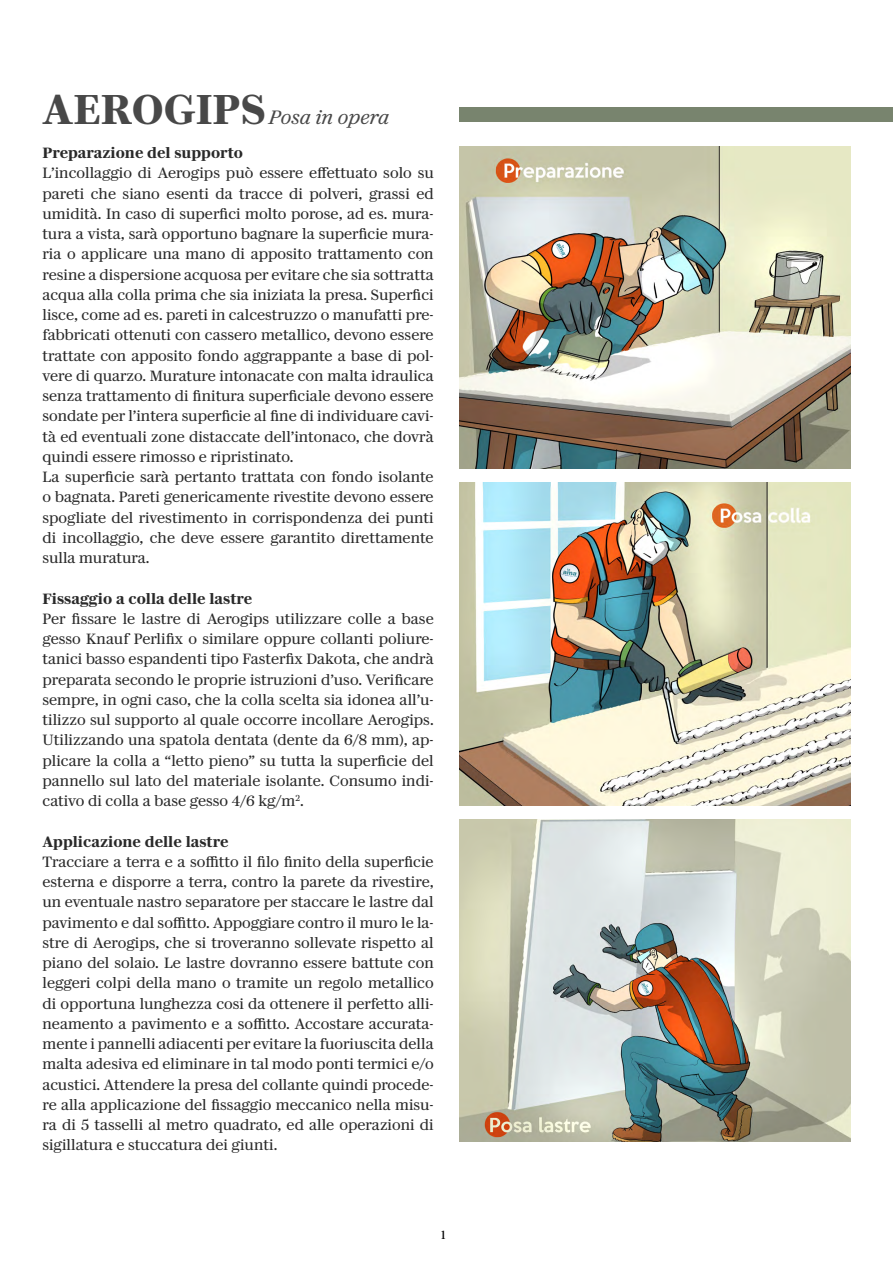
<style>
.page{position:relative;width:893px;height:1263px;background:#fff}
.page>*{position:absolute;margin:0;border:0;box-sizing:border-box;transform-origin:0 0}
.t1{font:italic 19.5px "Eugenio Text";color:#484848}
.t2{font:15px/20.2px "Eugenio Text";color:#292929;text-align:justify}
.t3{font:600 15px "Eugenio Text";color:#292929}
.t4{font:12px "Eugenio Text";color:#000}
.s1{font-weight:600;font-style:normal;font-size:42px}
</style>
<div class="page">
<div style="left:459px;top:107px;width:434px;height:15px;background:#78846e"></div>
<img style="left:459px;top:146px;width:391px;height:322px">
<img style="left:459px;top:483px;width:391px;height:322px">
<img style="left:459px;top:819px;width:391px;height:323px">
<h1 class="t1" style="left:43px;top:103px;width:348px"><span class="s1">AEROGIPS</span> Posa in opera</h1>
<p class="t3" style="left:43px;top:142px;width:202px">Preparazione del supporto</p>
<p class="t2" style="left:43px;top:162px;width:393px;text-align:left">L’incollaggio di Aerogips può essere effettuato solo su pareti che siano esenti da tracce di polveri, grassi ed umidità. In caso di superfici molto porose, ad es. mura&shy;tura a vista, sarà opportuno bagnare la superficie mura&shy;ria o applicare una mano di apposito trattamento con resine a dispersione acquosa per evitare che sia sottratta acqua alla colla prima che sia iniziata la presa. Superfici lisce, come ad es. pareti in calcestruzzo o manufatti pre&shy;fabbricati ottenuti con cassero metallico, devono essere trattate con apposito fondo aggrappante a base di pol&shy;vere di quarzo. Murature intonacate con malta idraulica senza trattamento di finitura superficiale devono essere sondate per l’intera superficie al fine di individuare cavi&shy;tà ed eventuali zone distaccate dell’intonaco, che dovrà quindi essere rimosso e ripristinato.<br>La superficie sarà pertanto trattata con fondo isolante o bagnata. Pareti genericamente rivestite devono essere spogliate del rivestimento in corrispondenza dei punti di incollaggio, che deve essere garantito direttamente sulla muratura.</p>
<p class="t3" style="left:43px;top:587px;width:211px">Fissaggio a colla delle lastre</p>
<p class="t2" style="left:43px;top:607px;width:393px">Per fissare le lastre di Aerogips utilizzare colle a base gesso Knauf Perlifix o similare oppure collanti poliure&shy;tanici basso espandenti tipo Fasterfix Dakota, che andrà preparata secondo le proprie istruzioni d’uso. Verificare sempre, in ogni caso, che la colla scelta sia idonea all’u&shy;tilizzo sul supporto al quale occorre incollare Aerogips.<br>Utilizzando una spatola dentata (dente da 6/8 mm), ap&shy;plicare la colla a “letto pieno” su tutta la superficie del pannello sul lato del materiale isolante. Consumo indi&shy;cativo di colla a base gesso 4/6 kg/m<sup>2</sup>.</p>
<p class="t3" style="left:43px;top:830px;width:187px">Applicazione delle lastre</p>
<p class="t2" style="left:43px;top:850px;width:393px">Tracciare a terra e a soffitto il filo finito della superficie esterna e disporre a terra, contro la parete da rivestire, un eventuale nastro separatore per staccare le lastre dal pavimento e dal soffitto. Appoggiare contro il muro le la&shy;stre di Aerogips, che si troveranno sollevate rispetto al piano del solaio. Le lastre dovranno essere battute con leggeri colpi della mano o tramite un regolo metallico di opportuna lunghezza cosi da ottenere il perfetto alli&shy;neamento a pavimento e a soffitto. Accostare accurata&shy;mente i pannelli adiacenti per evitare la fuoriuscita della malta adesiva ed eliminare in tal modo ponti termici e/o acustici. Attendere la presa del collante quindi procede&shy;re alla applicazione del fissaggio meccanico nella misu&shy;ra di 5 tasselli al metro quadrato, ed alle operazioni di sigillatura e stuccatura dei giunti.</p>
<p class="t4" style="left:441px;top:1226px;width:6px">1</p>
</div>
